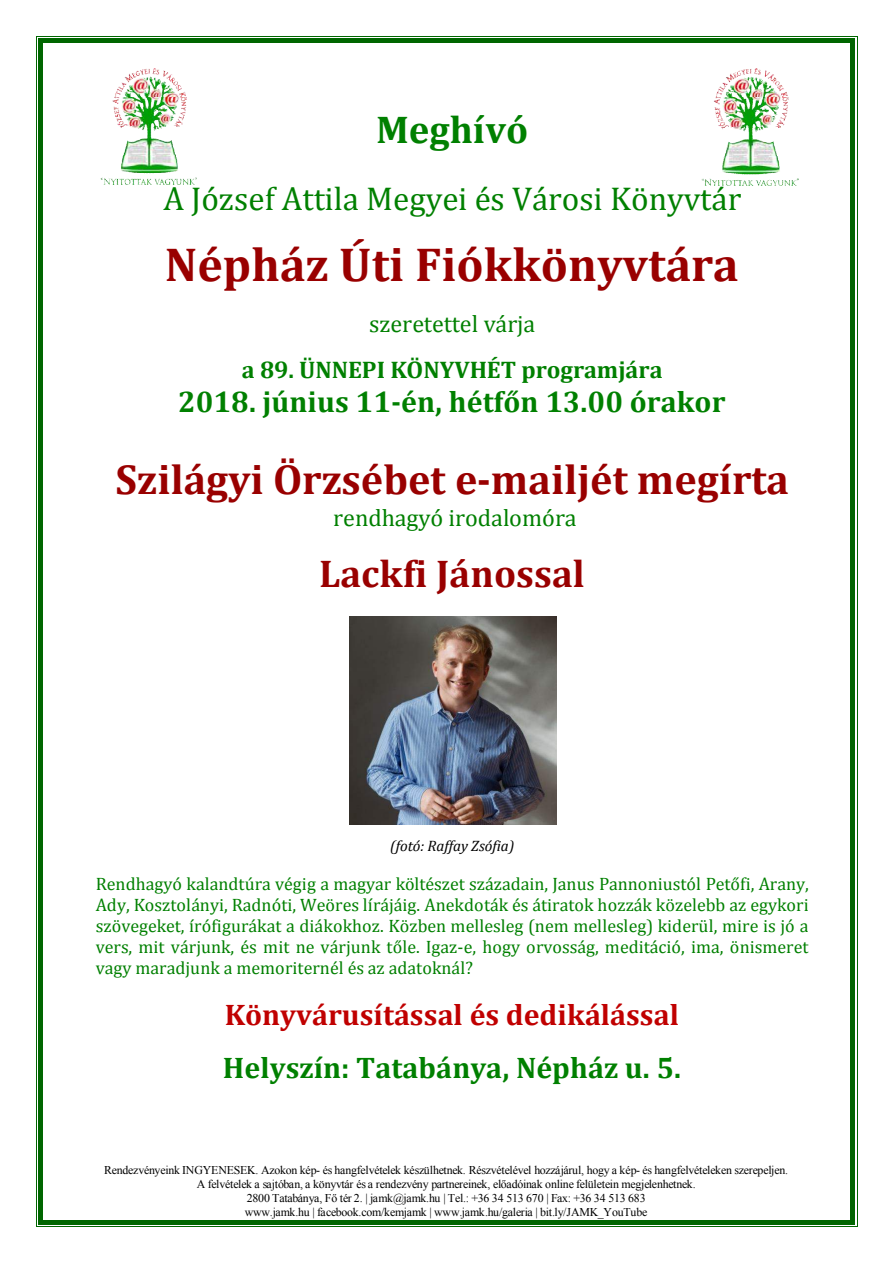
<style>
.page{position:relative;width:893px;height:1263px;background:#fff}
.page>*{position:absolute;margin:0;border:0;box-sizing:border-box;transform-origin:0 0}
.t1{font:700 47.85px "Cambria";color:#900}
.t2{font:700 42.15px "Cambria";color:#900}
.t3{font:700 38.85px "Cambria";color:#900}
.t4{font:700 38.85px "Cambria";letter-spacing:-.005em;color:#008000}
.t5{font:33.15px "Cambria";color:#008000}
.t6{font:700 29.85px "Cambria";color:#008000}
.t7{font:700 29.85px "Cambria";color:#c00000}
.t8{font:24.15px "Cambria";color:#008000}
.t9{font:700 24.15px "Cambria";letter-spacing:-.005em;color:#008000}
.t10{font:18px/21px "Cambria";color:#008000;text-align:justify}
.t11{font:italic 15.15px "Cambria";letter-spacing:-.005em;color:#000}
.t12{font:11.85px/13.8px "Times New Roman";letter-spacing:-.02em;color:#000;text-align:center}
</style>
<div class="page">
<img style="left:100px;top:68px;width:97px;height:116px">
<img style="left:701px;top:68px;width:98px;height:118px">
<img style="left:350px;top:616px;width:206px;height:209px">
<svg style="left:36px;top:36px;width:6px;height:7px"></svg>
<hr style="left:42px;top:36px;width:808px;height:1px;background:#060">
<div style="left:42px;top:38px;width:808px;height:5px;background:#060"></div>
<svg style="left:850px;top:36px;width:7px;height:7px"></svg>
<hr style="left:36px;top:43px;width:1px;height:1178px;background:#060">
<hr style="left:38px;top:43px;width:4px;height:1178px;background:#060">
<hr style="left:856px;top:43px;width:1px;height:1178px;background:#060">
<div style="left:850px;top:43px;width:5px;height:1178px;background:#060"></div>
<svg style="left:36px;top:1221px;width:6px;height:6px"></svg>
<hr style="left:42px;top:1226px;width:808px;height:1px;background:#060">
<hr style="left:42px;top:1221px;width:808px;height:4px;background:#060">
<svg style="left:850px;top:1221px;width:7px;height:6px"></svg>
<h3 class="t4" style="left:376px;top:112px;width:154px">Meghívó</h3>
<h3 class="t5" style="left:163px;top:184px;width:579px">A József Attila Megyei és Városi Könyvtár</h3>
<h1 class="t1" style="left:165px;top:243px;width:575px">Népház Úti Fiókkönyvtára</h1>
<h3 class="t8" style="left:369px;top:313px;width:168px">szeretettel várja</h3>
<h3 class="t9" style="left:242px;top:359px;width:422px">a 89. ÜNNEPI KÖNYVHÉT programjára</h3>
<h3 class="t6" style="left:178px;top:389px;width:548px">2018. június 11-én, hétfőn 13.00 órakor</h3>
<h2 class="t2" style="left:116px;top:461px;width:675px">Szilágyi Örzsébet e-mailjét megírta</h2>
<h3 class="t8" style="left:333px;top:507px;width:245px">rendhagyó irodalomóra</h3>
<h3 class="t3" style="left:319px;top:556px;width:267px">Lackfi Jánossal</h3>
<p class="t11" style="left:390px;top:839px;width:126px">(fotó: Raffay Zsófia)</p>
<p class="t10" style="left:96px;top:874px;width:714px">Rendhagyó kalandtúra végig a magyar költészet századain, Janus Pannoniustól Petőfi, Arany, Ady, Kosztolányi, Radnóti, Weöres lírájáig. Anekdoták és átiratok hozzák közelebb az egykori szövegeket, írófigurákat a diákokhoz. Közben mellesleg (nem mellesleg) kiderül, mire is jó a vers, mit várjunk, és mit ne várjunk tőle. Igaz-e, hogy orvosság, meditáció, ima, önismeret vagy maradjunk a memoriternél és az adatoknál?</p>
<h3 class="t7" style="left:225px;top:1001px;width:455px">Könyvárusítással és dedikálással</h3>
<h3 class="t6" style="left:223px;top:1055px;width:460px">Helyszín: Tatabánya, Népház u. 5.</h3>
<p class="t12" style="left:104px;top:1165px;width:685px">Rendezvényeink INGYENESEK. Azokon kép- és hangfelvételek készülhetnek. Részvételével hozzájárul, hogy a kép- és hangfelvételeken szerepeljen.<br>A felvételek a sajtóban, a könyvtár és a rendezvény partnereinek, előadóinak online felületein megjelenhetnek.<br>2800 Tatabánya, Fő tér 2. | jamk@jamk.hu | Tel.: +36 34 513 670 | Fax: +36 34 513 683<br>www.jamk.hu | facebook.com/kemjamk | www.jamk.hu/galeria | bit.ly/JAMK_YouTube</p>
</div>
